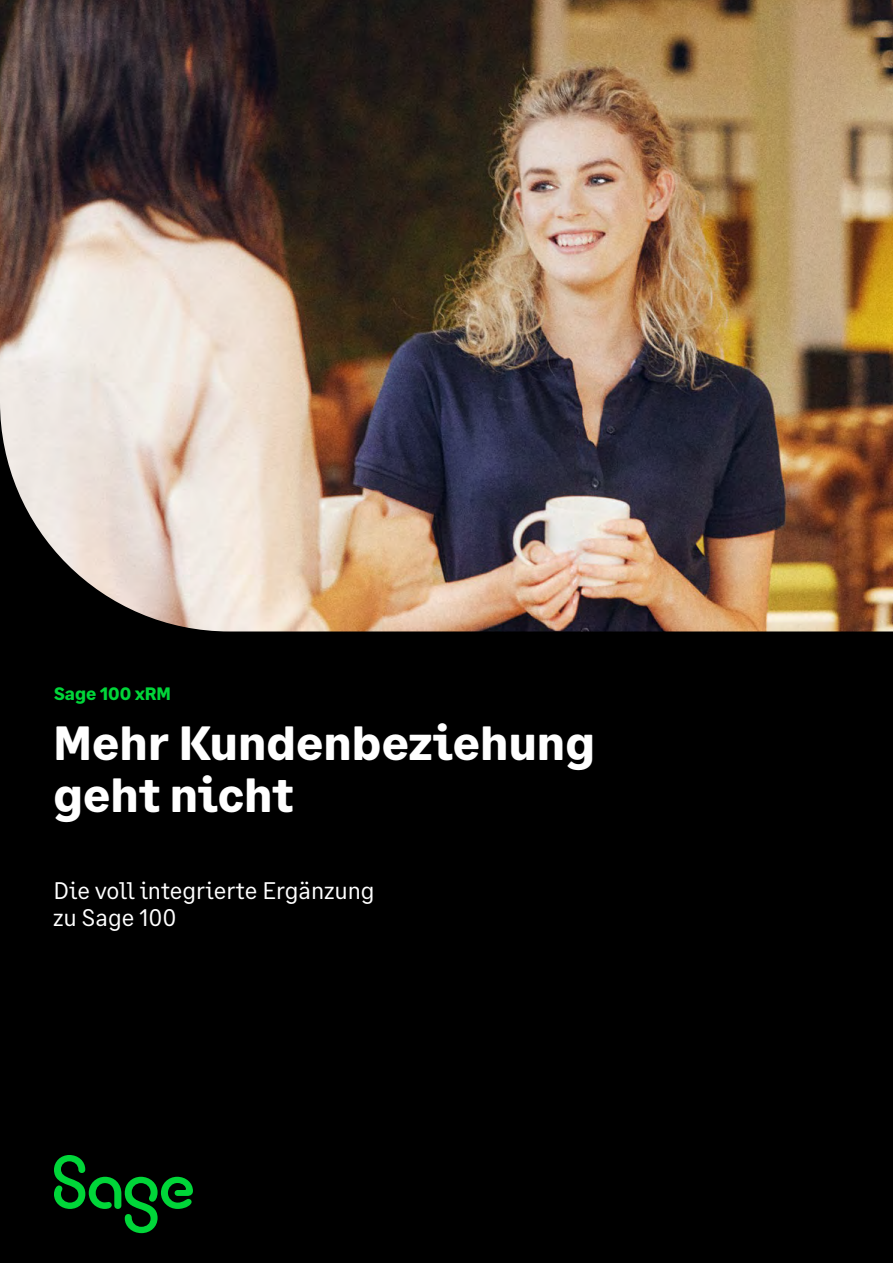
<style>
.page{position:relative;width:893px;height:1263px;background:#000}
.page>*{position:absolute;margin:0;border:0;box-sizing:border-box;transform-origin:0 0}
.t1{font:700 48px/52.5px "Sage Text";color:#fff}
.t2{font:24px/27px "Sage Text";color:#fff}
.t3{font:700 18px "Sage Text";color:#00d639}
</style>
<div class="page">
<img style="left:0;top:0;width:893px;height:631px">
<svg style="left:54px;top:1155px;width:139px;height:78px"></svg>
<p class="t3" style="left:54px;top:682px;width:118px">Sage 100 xRM</p>
<h1 class="t1" style="left:54px;top:717px;width:543px">Mehr Kundenbeziehung geht nicht</h1>
<p class="t2" style="left:54px;top:878px;width:323px">Die voll integrierte Ergänzung zu Sage 100</p>
</div>
